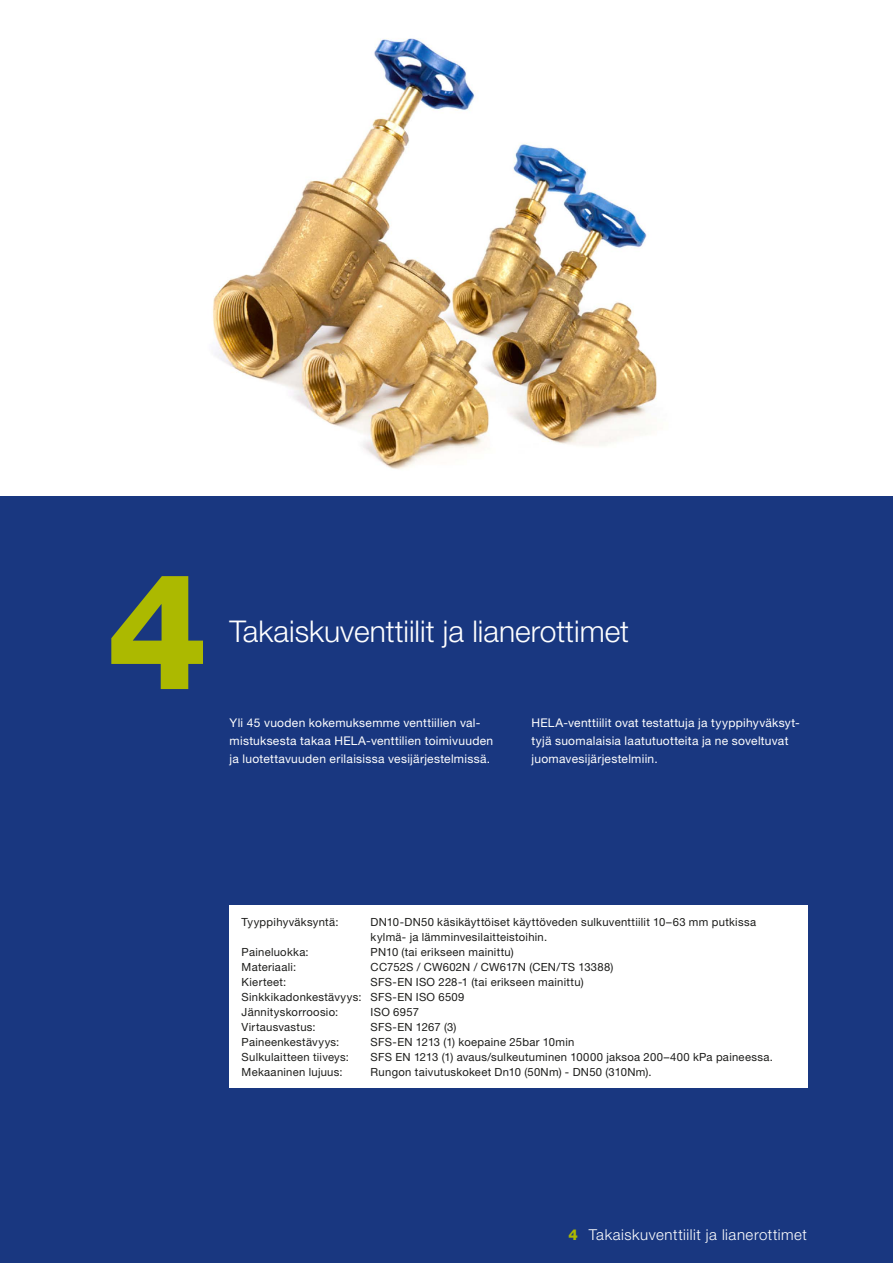
<style>
.page{position:relative;width:893px;height:1263px;background:#fff}
.page>*{position:absolute;margin:0;border:0;box-sizing:border-box;transform-origin:0 0}
.t1{font:800 162px "Helvetica Neue LT Std";color:#acb900}
.t2{font:300 30px "Helvetica Neue LT Std";color:#fff}
.t3{font:300 15px "Helvetica Neue LT Std";letter-spacing:.035em;color:#fff}
.t4{font:12px/18px "Helvetica Neue LT Std";letter-spacing:.025em;color:#fff}
.t5{font:11.25px/15px "Helvetica Neue LT Std";letter-spacing:.025em;color:#1d1d1b}
.s1{font-weight:800;color:#acb900}
</style>
<div class="page">
<div style="left:0;top:495px;width:893px;height:768px;background:#193780"></div>
<img style="left:0;top:38px;width:893px;height:458px">
<div style="left:230px;top:906px;width:578px;height:182px;background:#fff"></div>
<h1 class="t1" style="left:106px;top:535px;width:104px">4</h1>
<h2 class="t2" style="left:230px;top:613px;width:401px">Takaiskuventtiilit ja lianerottimet</h2>
<p class="t4" style="left:230px;top:713px;width:265px">Yli 45 vuoden kokemuksemme venttiilien val&shy;mistuksesta takaa HELA-venttilien toimivuuden ja luotettavuuden erilaisissa vesijärjestelmissä.</p>
<p class="t4" style="left:531px;top:713px;width:270px">HELA-venttiilit ovat testattuja ja tyyppihyväksyt&shy;tyjä suomalaisia laatutuotteita ja ne soveltuvat juomavesijärjestelmiin.</p>
<p class="t5" style="left:242px;top:914px;width:98px">Tyyppihyväksyntä:</p>
<p class="t5" style="left:371px;top:914px;width:387px">DN10-DN50 käsikäyttöiset käyttöveden sulkuventtiilit 10–63 mm putkissa kylmä- ja lämminvesilaitteistoihin.</p>
<p class="t5" style="left:242px;top:944px;width:69px">Paineluokka:</p>
<p class="t5" style="left:371px;top:944px;width:145px">PN10 (tai erikseen mainittu)</p>
<p class="t5" style="left:242px;top:959px;width:56px">Materiaali:</p>
<p class="t5" style="left:371px;top:959px;width:244px">CC752S / CW602N / CW617N (CEN/TS 13388)</p>
<p class="t5" style="left:242px;top:974px;width:46px">Kierteet:</p>
<p class="t5" style="left:242px;top:974px;width:343px;text-indent:129px">SFS-EN ISO 228-1 (tai erikseen mainittu)<br>Sinkkikadonkestävyys: SFS-EN ISO 6509<br>Jännityskorroosio:</p>
<p class="t5" style="left:371px;top:1004px;width:50px">ISO 6957</p>
<p class="t5" style="left:242px;top:1019px;width:76px">Virtausvastus:</p>
<p class="t5" style="left:371px;top:1019px;width:87px">SFS-EN 1267 (3)</p>
<p class="t5" style="left:242px;top:1034px;width:99px">Paineenkestävyys:</p>
<p class="t5" style="left:371px;top:1034px;width:205px">SFS-EN 1213 (1) koepaine 25bar 10min</p>
<p class="t5" style="left:242px;top:1049px;width:109px">Sulkulaitteen tiiveys:</p>
<p class="t5" style="left:371px;top:1049px;width:404px">SFS EN 1213 (1) avaus/sulkeutuminen 10000 jaksoa 200–400 kPa paineessa.</p>
<p class="t5" style="left:242px;top:1064px;width:103px">Mekaaninen lujuus:</p>
<p class="t5" style="left:371px;top:1064px;width:282px">Rungon taivutuskokeet Dn10 (50Nm) - DN50 (310Nm).</p>
<h3 class="t3" style="left:568px;top:1226px;width:240px"><span class="s1">4</span> Takaiskuventtiilit ja lianerottimet</h3>
</div>
